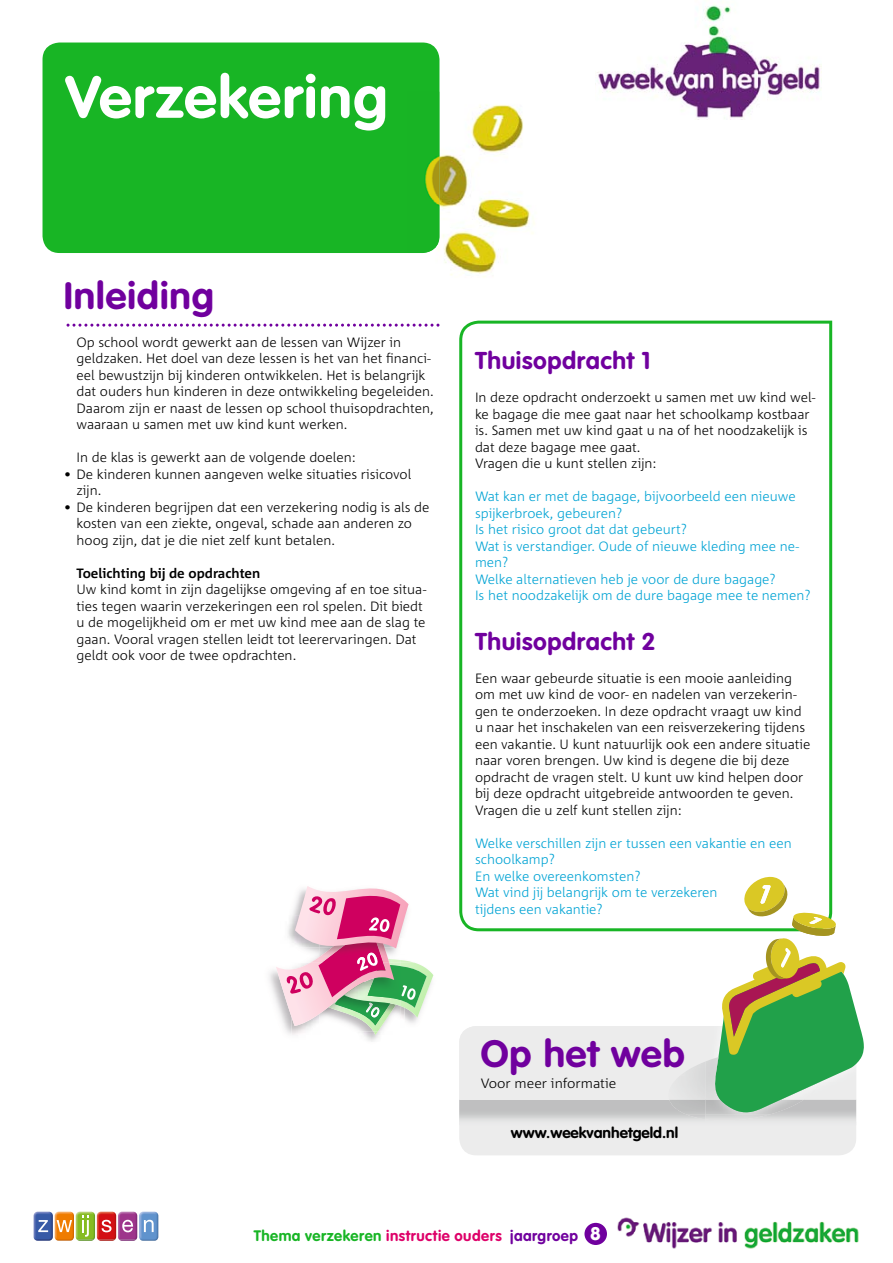
<style>
.page{position:relative;width:893px;height:1263px;background:#fff}
.page>*{position:absolute;margin:0;border:0;box-sizing:border-box;transform-origin:0 0}
.t1{font:700 58.5px "VAG Rounded Std";letter-spacing:.02em;color:#fff}
.t2{font:700 37.5px "VAG Rounded Std";letter-spacing:.025em;color:#70009e}
.t3{font:700 24px "VAG Rounded Std";letter-spacing:.025em;color:#70009e}
.t4{font:700 15px "VAG Rounded Std";letter-spacing:.035em;color:#de0069}
.t5{font:700 15px "VAG Rounded Std";color:#000}
.t6{font:300 13.5px/16.5px "Corpid";color:#000}
.t7{font:300 13.5px/16.5px "Corpid";color:#00a3d4}
.t8{font:700 13.5px "Corpid";color:#000}
.s1{color:#18b525}
.s2{color:#70009e}
.s3{font-weight:900;font-size:18px;color:#fff}
</style>
<div class="page">
<div style="left:43px;top:43px;width:396px;height:210px;background:#18b525;border-radius:17px"></div>
<svg style="left:67px;top:324px;width:372px;height:3px"></svg>
<svg style="left:459px;top:1026px;width:397px;height:129px;background:#e2e2e2"></svg>
<div style="left:459px;top:1026px;width:397px;height:74px;background:#ececec"></div>
<img style="left:269px;top:970px;width:7px;height:32px">
<svg style="left:276px;top:886px;width:157px;height:149px"></svg>
<img style="left:597px;top:5px;width:224px;height:113px">
<svg style="left:33px;top:1211px;width:126px;height:30px;background:#ae8d88"></svg>
<img style="left:617px;top:1217px;width:242px;height:32px">
<img style="left:439px;top:92px;width:96px;height:185px">
<img style="left:424px;top:156px;width:15px;height:97px">
<svg style="left:459px;top:321px;width:373px;height:610px"></svg>
<img style="left:705px;top:1113px;width:151px;height:9px">
<img style="left:705px;top:1114px;width:99px;height:7px">
<img style="left:668px;top:1062px;width:37px;height:52px">
<svg style="left:680px;top:1072px;width:4px;height:3px"></svg>
<img style="left:705px;top:1100px;width:99px;height:14px">
<svg style="left:714px;top:876px;width:150px;height:237px"></svg>
<div style="left:584px;top:1223px;width:23px;height:22px;background:#70009e;border-radius:50%"></div>
<h1 class="t1" style="left:65px;top:63px;width:324px">Verzekering</h1>
<h2 class="t2" style="left:64px;top:274px;width:152px">Inleiding</h2>
<p class="t6" style="left:77px;top:334px;width:359px">Op school wordt gewerkt aan de lessen van Wijzer in geldzaken. Het doel van deze lessen is het van het financi&shy;eel bewustzijn bij kinderen ontwikkelen. Het is belangrijk dat ouders hun kinderen in deze ontwikkeling begeleiden.<br>Daarom zijn er naast de lessen op school thuisopdrachten, waaraan u samen met uw kind kunt werken.</p>
<p class="t6" style="left:77px;top:450px;width:281px">In de klas is gewerkt aan de volgende doelen:</p>
<p class="t6" style="left:77px;top:466px;width:336px;text-indent:-13px">• De kinderen kunnen aangeven welke situaties risicovol zijn.</p>
<p class="t6" style="left:77px;top:499px;width:354px;text-indent:-13px">• De kinderen begrijpen dat een verzekering nodig is als de kosten van een ziekte, ongeval, schade aan anderen zo hoog zijn, dat je die niet zelf kunt betalen.</p>
<p class="t8" style="left:77px;top:566px;width:185px">Toelichting bij de opdrachten</p>
<p class="t6" style="left:77px;top:582px;width:351px">Uw kind komt in zijn dagelijkse omgeving af en toe situa&shy;ties tegen waarin verzekeringen een rol spelen. Dit biedt u de mogelijkheid om er met uw kind mee aan de slag te gaan. Vooral vragen stellen leidt tot leerervaringen. Dat geldt ook voor de twee opdrachten.</p>
<h3 class="t3" style="left:475px;top:347px;width:177px">Thuisopdracht 1</h3>
<p class="t6" style="left:475px;top:389px;width:342px">In deze opdracht onderzoekt u samen met uw kind wel&shy;ke bagage die mee gaat naar het schoolkamp kostbaar is. Samen met uw kind gaat u na of het noodzakelijk is dat deze bagage mee gaat.<br>Vragen die u kunt stellen zijn:</p>
<p class="t7" style="left:475px;top:488px;width:337px">Wat kan er met de bagage, bijvoorbeeld een nieuwe spijkerbroek, gebeuren?<br>Is het risico groot dat dat gebeurt?<br>Wat is verstandiger. Oude of nieuwe kleding mee ne&shy;men?<br>Welke alternatieven heb je voor de dure bagage?<br>Is het noodzakelijk om de dure bagage mee te nemen?</p>
<h3 class="t3" style="left:475px;top:627px;width:182px">Thuisopdracht 2</h3>
<p class="t6" style="left:475px;top:670px;width:337px">Een waar gebeurde situatie is een mooie aanleiding om met uw kind de voor- en nadelen van verzekerin&shy;gen te onderzoeken. In deze opdracht vraagt uw kind u naar het inschakelen van een reisverzekering tijdens een vakantie. U kunt natuurlijk ook een andere situatie naar voren brengen. Uw kind is degene die bij deze opdracht de vragen stelt. U kunt uw kind helpen door bij deze opdracht uitgebreide antwoorden te geven.<br>Vragen die u zelf kunt stellen zijn:</p>
<p class="t7" style="left:475px;top:835px;width:318px">Welke verschillen zijn er tussen een vakantie en een schoolkamp?<br>En welke overeenkomsten?<br>Wat vind jij belangrijk om te verzekeren<br>tijdens een vakantie?</p>
<h2 class="t2" style="left:481px;top:1032px;width:206px">Op het web</h2>
<p class="t6" style="left:481px;top:1075px;width:137px">Voor meer informatie</p>
<p class="t5" style="left:511px;top:1124px;width:169px">www.weekvanhetgeld.nl</p>
<p class="t4" style="left:254px;top:1226px;width:348px"><span class="s1">Thema verzekeren</span> instructie ouders <span class="s2">jaargroep</span> <span class="s3">8</span></p>
</div>
